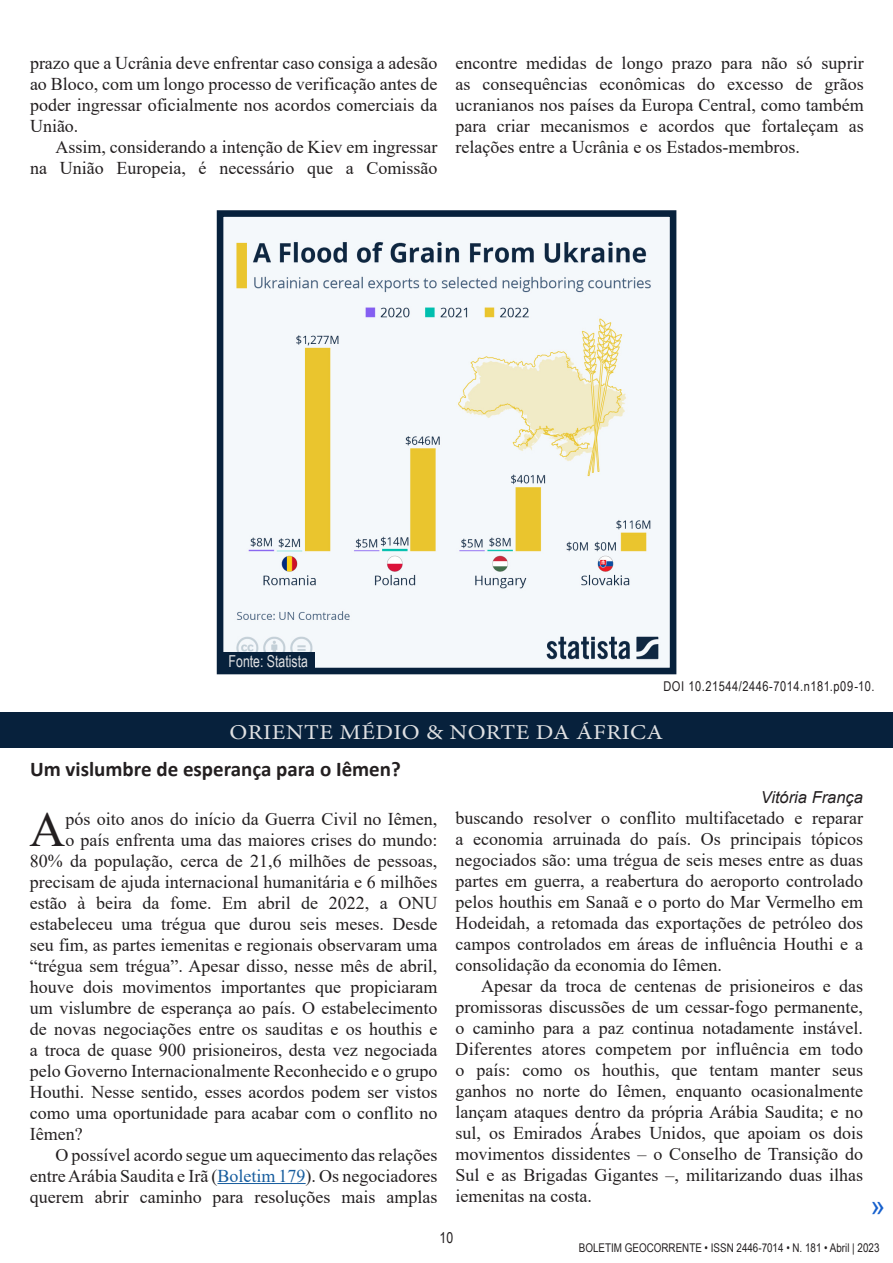
<style>
.page{position:relative;width:893px;height:1263px;background:#fff}
.page>*{position:absolute;margin:0;border:0;box-sizing:border-box;transform-origin:0 0}
.INÍCIO_DO_TEXTO{font:49.65px "Times New Roman";color:#231f20}
.FORMATAÇÃO_TEXTO{font:27px "Arial";color:#1660cd}
.t1{font:21.15px "Minion Pro";letter-spacing:.02em;color:#e0e1e3;scale:1.14 1}
.TÍTULO{font:700 21px "Calibri";color:#231f20}
.FORMATAÇÃO_TEXTO-2{font:18px/21px "Times New Roman";color:#231f20;text-align:justify}
.INÍCIO_DO_TEXTO-2{font:18px "Times New Roman";color:#231f20}
.t2{font:16.5px "Arial Narrow";color:#e0e1e3;scale:.91 1}
.NOME_DO_PESQUISADOR{font:italic 16.5px "Arial";color:#231f20}
.t3{font:15px "Arial Narrow";color:#231f20}
.NOME_DO_PESQUISADOR-2{font:13.5px "Arial Narrow";letter-spacing:.04em;color:#231f20}
.t4{font:12px "Arial Narrow";color:#231f20}
.s1{color:#175d9e}
</style>
<div class="page">
<img style="left:225px;top:218px;width:443px;height:448px">
<div style="left:217px;top:210px;width:459px;height:464px;border:7px solid #07213c"></div>
<div style="left:222px;top:652px;width:93px;height:17px;background:#07213c"></div>
<div style="left:0;top:712px;width:893px;height:36px;background:#07213c"></div>
<hr style="left:217px;top:1183px;width:89px;height:1px;background:#175d9e">
<p class="FORMATAÇÃO_TEXTO-2" style="left:30px;top:52px;width:409px">prazo que a Ucrânia deve enfrentar caso consiga a adesão ao Bloco, com um longo processo de verificação antes de poder ingressar oficialmente nos acordos comerciais da União.</p>
<p class="FORMATAÇÃO_TEXTO-2" style="left:30px;top:136px;width:409px;text-align:right">Assim, considerando a intenção de Kiev em ingressar<br>na União Europeia, é necessário que a Comissão</p>
<p class="FORMATAÇÃO_TEXTO-2" style="left:455px;top:52px;width:410px">encontre medidas de longo prazo para não só suprir as consequências econômicas do excesso de grãos ucranianos nos países da Europa Central, como também para criar mecanismos e acordos que fortaleçam as relações entre a Ucrânia e os Estados-membros.</p>
<p class="t2" style="left:229px;top:649px;width:89px">Fonte: Statista</p>
<p class="NOME_DO_PESQUISADOR-2" style="left:663px;top:676px;width:212px">DOI 10.21544/2446-7014.n181.p09-10.</p>
<p class="t1" style="left:230px;top:718px;width:382px">ORIENTE MÉDIO &amp; NORTE DA ÁFRICA</p>
<p class="TÍTULO" style="left:30px;top:754px;width:372px">Um vislumbre de esperança para o Iêmen?</p>
<p class="NOME_DO_PESQUISADOR" style="left:761px;top:786px;width:104px">Vitória França</p>
<p class="INÍCIO_DO_TEXTO" style="left:30px;top:794px;width:37px">A</p>
<p class="INÍCIO_DO_TEXTO-2" style="left:65px;top:806px;width:373px">pós oito anos do início da Guerra Civil no Iêmen,</p>
<p class="INÍCIO_DO_TEXTO-2" style="left:65px;top:827px;width:373px">o país enfrenta uma das maiores crises do mundo:</p>
<p class="INÍCIO_DO_TEXTO-2" style="left:30px;top:848px;width:409px">80% da população, cerca de 21,6 milhões de pessoas,</p>
<p class="INÍCIO_DO_TEXTO-2" style="left:30px;top:869px;width:409px">precisam de ajuda internacional humanitária e 6 milhões</p>
<p class="INÍCIO_DO_TEXTO-2" style="left:30px;top:890px;width:409px">estão à beira da fome. Em abril de 2022, a ONU</p>
<p class="INÍCIO_DO_TEXTO-2" style="left:30px;top:911px;width:409px">estabeleceu uma trégua que durou seis meses. Desde</p>
<p class="INÍCIO_DO_TEXTO-2" style="left:30px;top:932px;width:409px">seu fim, as partes iemenitas e regionais observaram uma</p>
<p class="INÍCIO_DO_TEXTO-2" style="left:30px;top:953px;width:409px">“trégua sem trégua”. Apesar disso, nesse mês de abril,</p>
<p class="INÍCIO_DO_TEXTO-2" style="left:30px;top:974px;width:409px">houve dois movimentos importantes que propiciaram</p>
<p class="INÍCIO_DO_TEXTO-2" style="left:30px;top:995px;width:409px">um vislumbre de esperança ao país. O estabelecimento</p>
<p class="INÍCIO_DO_TEXTO-2" style="left:30px;top:1016px;width:409px">de novas negociações entre os sauditas e os houthis e</p>
<p class="INÍCIO_DO_TEXTO-2" style="left:30px;top:1037px;width:409px">a troca de quase 900 prisioneiros, desta vez negociada</p>
<p class="INÍCIO_DO_TEXTO-2" style="left:30px;top:1058px;width:409px">pelo Governo Internacionalmente Reconhecido e o grupo</p>
<p class="INÍCIO_DO_TEXTO-2" style="left:30px;top:1079px;width:409px">Houthi. Nesse sentido, esses acordos podem ser vistos</p>
<p class="INÍCIO_DO_TEXTO-2" style="left:30px;top:1100px;width:409px">como uma oportunidade para acabar com o conflito no</p>
<p class="INÍCIO_DO_TEXTO-2" style="left:30px;top:1121px;width:54px">Iêmen?</p>
<p class="FORMATAÇÃO_TEXTO-2" style="left:30px;top:1143px;width:409px;text-indent:26px">O possível acordo segue um aquecimento das relações entre Arábia Saudita e Irã (<span class="s1">Boletim 179</span>). Os negociadores querem abrir caminho para resoluções mais amplas</p>
<p class="FORMATAÇÃO_TEXTO-2" style="left:456px;top:807px;width:409px">buscando resolver o conflito multifacetado e reparar a economia arruinada do país. Os principais tópicos negociados são: uma trégua de seis meses entre as duas partes em guerra, a reabertura do aeroporto controlado pelos houthis em Sanaã e o porto do Mar Vermelho em Hodeidah, a retomada das exportações de petróleo dos campos controlados em áreas de influência Houthi e a consolidação da economia do Iêmen.</p>
<p class="FORMATAÇÃO_TEXTO-2" style="left:456px;top:975px;width:409px;text-indent:26px">Apesar da troca de centenas de prisioneiros e das promissoras discussões de um cessar-fogo permanente, o caminho para a paz continua notadamente instável.<br>Diferentes atores competem por influência em todo o país: como os houthis, que tentam manter seus ganhos no norte do Iêmen, enquanto ocasionalmente lançam ataques dentro da própria Arábia Saudita; e no sul, os Emirados Árabes Unidos, que apoiam os dois movimentos dissidentes – o Conselho de Transição do Sul e as Brigadas Gigantes –, militarizando duas ilhas iemenitas na costa.</p>
<p class="FORMATAÇÃO_TEXTO" style="left:870px;top:1187px;width:17px">»</p>
<p class="t3" style="left:440px;top:1226px;width:15px">10</p>
<p class="t4" style="left:579px;top:1239px;width:302px">BOLETIM GEOCORRENTE • ISSN 2446-7014 • N. 181 • Abril | 2023</p>
</div>
